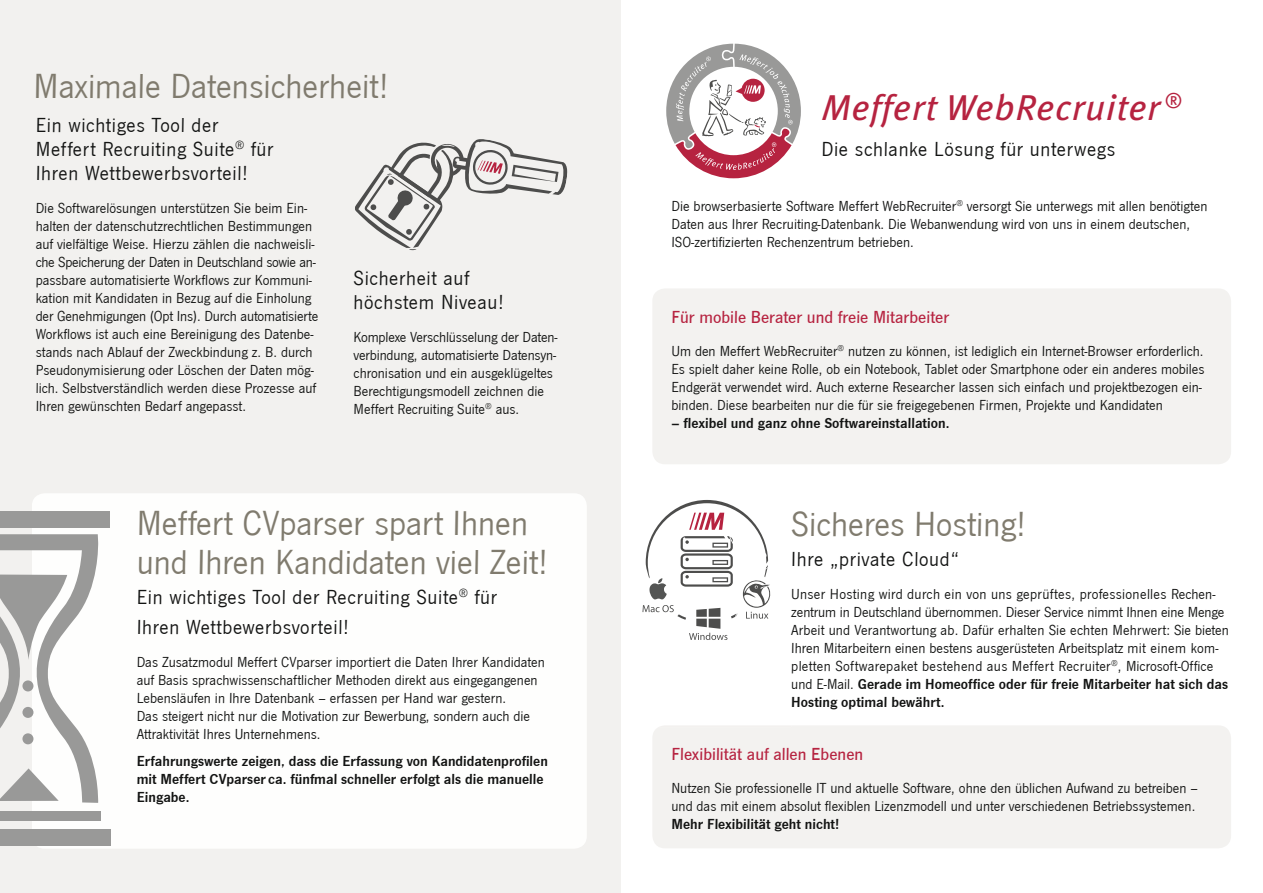
<style>
.page{position:relative;width:1263px;height:893px;background:#fff}
.page>*{position:absolute;margin:0;border:0;box-sizing:border-box;transform-origin:0 0}
.t1{font:36px/39px "News Got T";letter-spacing:.01em;color:#807b6e}
.t2{font:italic 36px "Meta Pro";letter-spacing:.02em;color:#b62340}
.t3{font:21px/24px "News Got T";letter-spacing:.04em;color:#131413}
.t4{font:500 18px "News Got T";letter-spacing:.01em;color:#b62340}
.t5{font:15px/18px "News Got T";letter-spacing:.01em;color:#131413}
.t6{font:15px/18px "News Got T Dem";letter-spacing:.01em;color:#131413}
.s1{font-family:"News Got T"}
</style>
<div class="page">
<div style="left:0;top:0;width:620px;height:893px;background:#f2f1ef"></div>
<div style="left:653px;top:726px;width:578px;height:122px;background:#f3f2f0"></div>
<svg style="left:658px;top:726px;width:133px;height:1px"></svg>
<div style="left:32px;top:494px;width:555px;height:354px;background:#fefefd"></div>
<div style="left:0;top:512px;width:109px;height:16px;background:#999998"></div>
<div style="left:0;top:830px;width:111px;height:16px;background:#999998"></div>
<div style="left:0;top:811px;width:100px;height:10px;background:#999998"></div>
<svg style="left:0;top:534px;width:99px;height:269px"></svg>
<div style="left:22px;top:733px;width:11px;height:11px;background:#999998;border-radius:50%"></div>
<div style="left:22px;top:707px;width:11px;height:11px;background:#999998;border-radius:50%"></div>
<div style="left:22px;top:680px;width:11px;height:11px;background:#999998;border-radius:50%"></div>
<div style="left:652px;top:288px;width:579px;height:176px;background:#f3f2f0;border-radius:13px"></div>
<svg style="left:355px;top:139px;width:213px;height:112px"></svg>
<svg style="left:666px;top:44px;width:135px;height:134px"></svg>
<svg style="left:642px;top:500px;width:128px;height:140px"></svg>
<h1 class="t1" style="left:34px;top:67px;width:357px">Maximale Datensicherheit!</h1>
<h2 class="t3" style="left:36px;top:114px;width:239px">ein wichtiges Tool der<br>Meffert recruiting Suite<sup>®</sup> für<br>Ihren Wettbewerbsvorteil!</h2>
<p class="t5" style="left:36px;top:200px;width:284px">Die Softwarelösungen unterstützen Sie beim ein&shy;halten der datenschutzrechtlichen Bestimmungen auf vielfältige Weise. Hierzu zählen die nachweisli&shy;che Speicherung der Daten in Deutschland sowie an&shy;passbare automatisierte Workflows zur Kommuni&shy;kation mit Kandidaten in Bezug auf die einholung der Genehmigungen (Opt Ins). Durch automatisierte Workflows ist auch eine Bereinigung des Datenbe&shy;stands nach ablauf der Zweckbindung z. B. durch pseudonymisierung oder löschen der Daten mög&shy;lich. Selbstverständlich werden diese prozesse auf Ihren gewünschten Bedarf angepasst.</p>
<h2 class="t3" style="left:354px;top:267px;width:152px">Sicherheit auf höchstem niveau!</h2>
<p class="t5" style="left:354px;top:329px;width:206px">Komplexe Verschlüsselung der Daten&shy;verbindung, automatisierte Datensyn&shy;chronisation und ein ausgeklügeltes Berechtigungsmodell zeichnen die Meffert recruiting Suite<sup>®</sup> aus.</p>
<h1 class="t1" style="left:137px;top:504px;width:413px">Meffert CVparser spart Ihnen und Ihren Kandidaten viel Zeit!</h1>
<h2 class="t3" style="left:137px;top:582px;width:362px;line-height:30px">ein wichtiges Tool der recruiting Suite<sup>®</sup> für<br>Ihren Wettbewerbsvorteil!</h2>
<p class="t5" style="left:137px;top:653px;width:410px">Das Zusatzmodul Meffert CVparser importiert die Daten Ihrer Kandidaten auf Basis sprachwissenschaftlicher Methoden direkt aus eingegangenen lebensläufen in Ihre Datenbank – erfassen per Hand war gestern.<br>Das steigert nicht nur die Motivation zur Bewerbung, sondern auch die attraktivität Ihres Unternehmens.</p>
<p class="t6" style="left:137px;top:752px;width:413px">Erfahrungswerte zeigen, dass die Erfassung von Kandidatenprofilen mit Meffert CVparser ca. fünfmal schneller erfolgt als die manuelle<br>Eingabe.</p>
<h1 class="t2" style="left:821px;top:86px;width:363px">Meffert WebRecruiter<sup>®</sup></h1>
<h2 class="t3" style="left:821px;top:138px;width:295px">Die schlanke lösung für unterwegs</h2>
<p class="t5" style="left:671px;top:197px;width:538px">Die browserbasierte Software Meffert Webrecruiter<sup>®</sup> versorgt Sie unterwegs mit allen benötigten<br>Daten aus Ihrer recruiting-Datenbank. Die Webanwendung wird von uns in einem deutschen,<br>ISO-zertifizierten rechenzentrum betrieben.</p>
<p class="t4" style="left:671px;top:307px;width:279px">Für mobile Berater und freie Mitarbeiter</p>
<p class="t5" style="left:671px;top:342px;width:535px">Um den Meffert Webrecruiter<sup>®</sup> nutzen zu können, ist lediglich ein Internet-Browser erforderlich. es spielt daher keine rolle, ob ein notebook, Tablet oder Smartphone oder ein anderes mobiles endgerät verwendet wird. auch externe researcher lassen sich einfach und projektbezogen ein&shy;binden. Diese bearbeiten nur die für sie freigegebenen Firmen, projekte und Kandidaten</p>
<p class="t6" style="left:671px;top:414px;width:280px">– flexibel und ganz ohne Softwareinstallation.</p>
<h1 class="t1" style="left:791px;top:505px;width:237px">Sicheres Hosting!</h1>
<h2 class="t3" style="left:791px;top:547px;width:169px">Ihre „private Cloud“</h2>
<p class="t5" style="left:791px;top:585px;width:439px">Unser Hosting wird durch ein von uns geprüftes, professionelles rechen&shy;zentrum in Deutschland übernommen. Dieser Service nimmt Ihnen eine Menge arbeit und Verantwortung ab. Dafür erhalten Sie echten Mehrwert: Sie bieten Ihren Mitarbeitern einen bestens ausgerüsteten arbeitsplatz mit einem kom&shy;pletten Softwarepaket bestehend aus Meffert recruiter<sup>®</sup>, Microsoft-Office</p>
<p class="t6" style="left:791px;top:675px;width:439px"><span class="s1">und e-Mail.</span> Gerade im Homeoffice oder für freie Mitarbeiter hat sich das<br>Hosting optimal bewährt.</p>
<p class="t4" style="left:671px;top:743px;width:194px">Flexibilität auf allen Ebenen</p>
<p class="t5" style="left:671px;top:779px;width:528px">nutzen Sie professionelle IT und aktuelle Software, ohne den üblichen aufwand zu betreiben – und das mit einem absolut flexiblen lizenzmodell und unter verschiedenen Betriebssystemen.</p>
<p class="t6" style="left:671px;top:814px;width:170px">Mehr Flexibilität geht nicht!</p>
</div>
